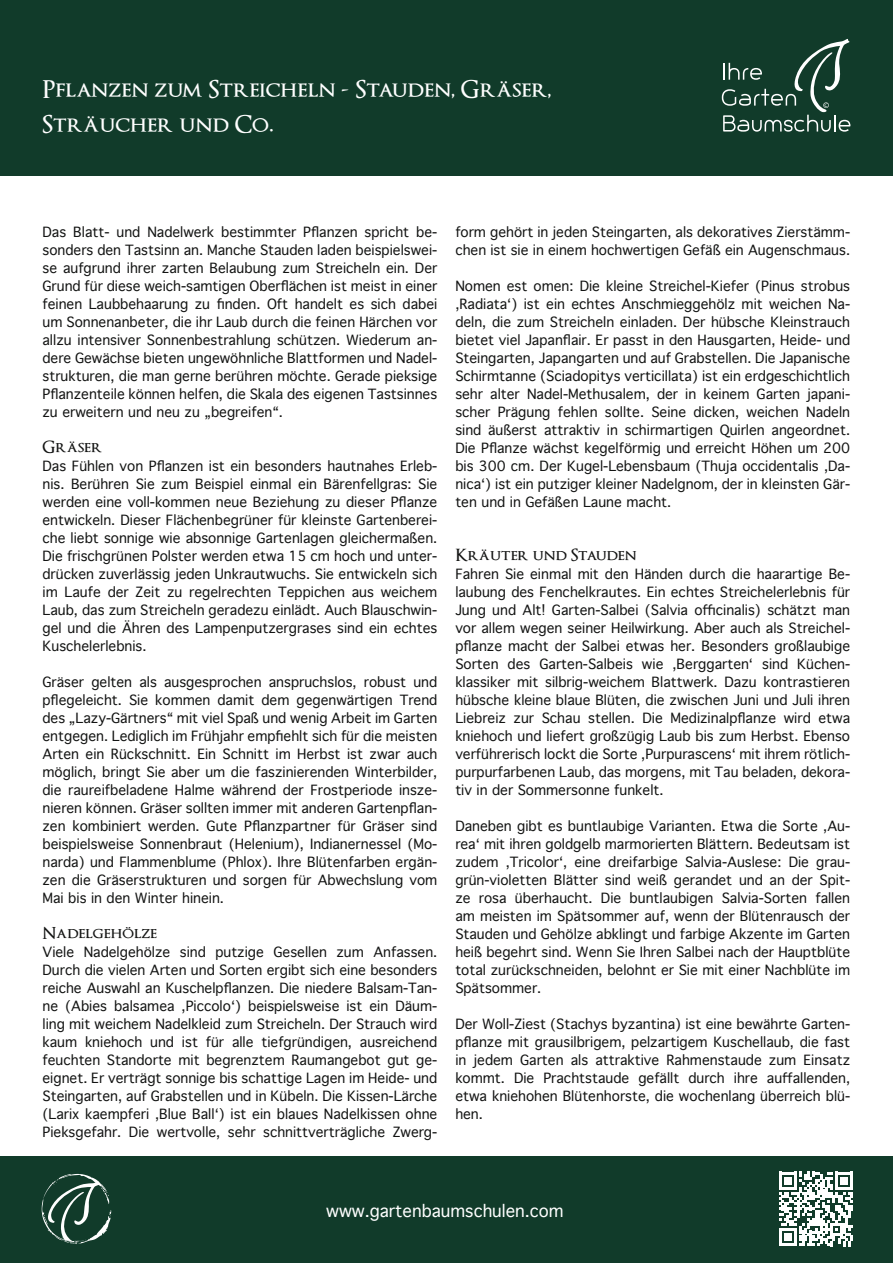
<style>
.page{position:relative;width:893px;height:1263px;background:#fff}
.page>*{position:absolute;margin:0;border:0;box-sizing:border-box;transform-origin:0 0}
.t1{font:600 24px/34.5px "Optimus Princeps";color:#fff}
.t2{font:600 16.5px "Optimus Princeps";color:#131413}
.t3{font:16.5px "Geneva";color:#fff}
.t4{font:13.5px/18px "Geneva";color:#131413;text-align:justify}
</style>
<div class="page">
<div style="left:0;top:1156px;width:893px;height:107px;background:#113b2a"></div>
<div style="left:0;top:0;width:893px;height:175px;background:#113b2a"></div>
<svg style="left:42px;top:1174px;width:69px;height:70px"></svg>
<svg style="left:722px;top:39px;width:128px;height:93px"></svg>
<svg style="left:779px;top:1172px;width:74px;height:74px"></svg>
<h1 class="t1" style="left:43px;top:73px;width:510px">Pflanzen zum Streicheln - Stauden, Gräser,<br>Sträucher und Co.</h1>
<p class="t4" style="left:43px;top:223px;width:396px">Das Blatt- und Nadelwerk bestimmter Pflanzen spricht be&shy;sonders den Tastsinn an. Manche Stauden laden beispielswei&shy;se aufgrund ihrer zarten Belaubung zum Streicheln ein. Der Grund für diese weich-samtigen Oberflächen ist meist in einer feinen Laubbehaarung zu finden. Oft handelt es sich dabei um Sonnenanbeter, die ihr Laub durch die feinen Härchen vor allzu intensiver Sonnenbestrahlung schützen. Wiederum an&shy;dere Gewächse bieten ungewöhnliche Blattformen und Nadel&shy;strukturen, die man gerne berühren möchte. Gerade pieksige Pflanzenteile können helfen, die Skala des eigenen Tastsinnes zu erweitern und neu zu „begreifen“.</p>
<p class="t2" style="left:43px;top:438px;width:61px">Gräser</p>
<p class="t4" style="left:43px;top:457px;width:396px">Das Fühlen von Pflanzen ist ein besonders hautnahes Erleb&shy;nis. Berühren Sie zum Beispiel einmal ein Bärenfellgras: Sie werden eine voll-kommen neue Beziehung zu dieser Pflanze entwickeln. Dieser Flächenbegrüner für kleinste Gartenberei&shy;che liebt sonnige wie absonnige Gartenlagen gleichermaßen.<br>Die frischgrünen Polster werden etwa 15 cm hoch und unter&shy;drücken zuverlässig jeden Unkrautwuchs. Sie entwickeln sich im Laufe der Zeit zu regelrechten Teppichen aus weichem Laub, das zum Streicheln geradezu einlädt. Auch Blauschwin&shy;gel und die Ähren des Lampenputzergrases sind ein echtes Kuschelerlebnis.</p>
<p class="t4" style="left:43px;top:673px;width:396px">Gräser gelten als ausgesprochen anspruchslos, robust und pflegeleicht. Sie kommen damit dem gegenwärtigen Trend des „Lazy-Gärtners“ mit viel Spaß und wenig Arbeit im Garten entgegen. Lediglich im Frühjahr empfiehlt sich für die meisten Arten ein Rückschnitt. Ein Schnitt im Herbst ist zwar auch möglich, bringt Sie aber um die faszinierenden Winterbilder, die raureifbeladene Halme während der Frostperiode insze&shy;nieren können. Gräser sollten immer mit anderen Gartenpflan&shy;zen kombiniert werden. Gute Pflanzpartner für Gräser sind beispielsweise Sonnenbraut (Helenium), Indianernessel (Mo&shy;narda) und Flammenblume (Phlox). Ihre Blütenfarben ergän&shy;zen die Gräserstrukturen und sorgen für Abwechslung vom Mai bis in den Winter hinein.</p>
<p class="t2" style="left:43px;top:924px;width:116px">Nadelgehölze</p>
<p class="t4" style="left:43px;top:943px;width:396px">Viele Nadelgehölze sind putzige Gesellen zum Anfassen.<br>Durch die vielen Arten und Sorten ergibt sich eine besonders reiche Auswahl an Kuschelpflanzen. Die niedere Balsam-Tan&shy;ne (Abies balsamea ‚Piccolo‘) beispielsweise ist ein Däum&shy;ling mit weichem Nadelkleid zum Streicheln. Der Strauch wird kaum kniehoch und ist für alle tiefgründigen, ausreichend feuchten Standorte mit begrenztem Raumangebot gut ge&shy;eignet. Er verträgt sonnige bis schattige Lagen im Heide- und Steingarten, auf Grabstellen und in Kübeln. Die Kissen-Lärche (Larix kaempferi ‚Blue Ball‘) ist ein blaues Nadelkissen ohne Pieksgefahr. Die wertvolle, sehr schnittverträgliche Zwerg-</p>
<p class="t4" style="left:455px;top:223px;width:396px">form gehört in jeden Steingarten, als dekoratives Zierstämm&shy;chen ist sie in einem hochwertigen Gefäß ein Augenschmaus.</p>
<p class="t4" style="left:455px;top:277px;width:396px">Nomen est omen: Die kleine Streichel-Kiefer (Pinus strobus ‚Radiata‘) ist ein echtes Anschmieggehölz mit weichen Na&shy;deln, die zum Streicheln einladen. Der hübsche Kleinstrauch bietet viel Japanflair. Er passt in den Hausgarten, Heide- und Steingarten, Japangarten und auf Grabstellen. Die Japanische Schirmtanne (Sciadopitys verticillata) ist ein erdgeschichtlich sehr alter Nadel-Methusalem, der in keinem Garten japani&shy;scher Prägung fehlen sollte. Seine dicken, weichen Nadeln sind äußerst attraktiv in schirmartigen Quirlen angeordnet.<br>Die Pflanze wächst kegelförmig und erreicht Höhen um 200 bis 300 cm. Der Kugel-Lebensbaum (Thuja occidentalis ‚Da&shy;nica‘) ist ein putziger kleiner Nadelgnom, der in kleinsten Gär&shy;ten und in Gefäßen Laune macht.</p>
<p class="t2" style="left:455px;top:546px;width:183px">Kräuter und Stauden</p>
<p class="t4" style="left:455px;top:565px;width:396px">Fahren Sie einmal mit den Händen durch die haarartige Be&shy;laubung des Fenchelkrautes. Ein echtes Streichelerlebnis für Jung und Alt! Garten-Salbei (Salvia officinalis) schätzt man vor allem wegen seiner Heilwirkung. Aber auch als Streichel&shy;pflanze macht der Salbei etwas her. Besonders großlaubige Sorten des Garten-Salbeis wie ‚Berggarten‘ sind Küchen&shy;klassiker mit silbrig-weichem Blattwerk. Dazu kontrastieren hübsche kleine blaue Blüten, die zwischen Juni und Juli ihren Liebreiz zur Schau stellen. Die Medizinalpflanze wird etwa kniehoch und liefert großzügig Laub bis zum Herbst. Ebenso verführerisch lockt die Sorte ‚Purpurascens‘ mit ihrem rötlich&shy;purpurfarbenen Laub, das morgens, mit Tau beladen, dekora&shy;tiv in der Sommersonne funkelt.</p>
<p class="t4" style="left:455px;top:817px;width:396px">Daneben gibt es buntlaubige Varianten. Etwa die Sorte ‚Au&shy;rea‘ mit ihren goldgelb marmorierten Blättern. Bedeutsam ist zudem ‚Tricolor‘, eine dreifarbige Salvia-Auslese: Die grau&shy;grün-violetten Blätter sind weiß gerandet und an der Spit&shy;ze rosa überhaucht. Die buntlaubigen Salvia-Sorten fallen am meisten im Spätsommer auf, wenn der Blütenrausch der Stauden und Gehölze abklingt und farbige Akzente im Garten heiß begehrt sind. Wenn Sie Ihren Salbei nach der Hauptblüte total zurückschneiden, belohnt er Sie mit einer Nachblüte im Spätsommer.</p>
<p class="t4" style="left:455px;top:1015px;width:396px">Der Woll-Ziest (Stachys byzantina) ist eine bewährte Garten&shy;pflanze mit grausilbrigem, pelzartigem Kuschellaub, die fast in jedem Garten als attraktive Rahmenstaude zum Einsatz kommt. Die Prachtstaude gefällt durch ihre auffallenden, etwa kniehohen Blütenhorste, die wochenlang überreich blü&shy;hen.</p>
<p class="t3" style="left:326px;top:1201px;width:239px">www.gartenbaumschulen.com</p>
</div>
